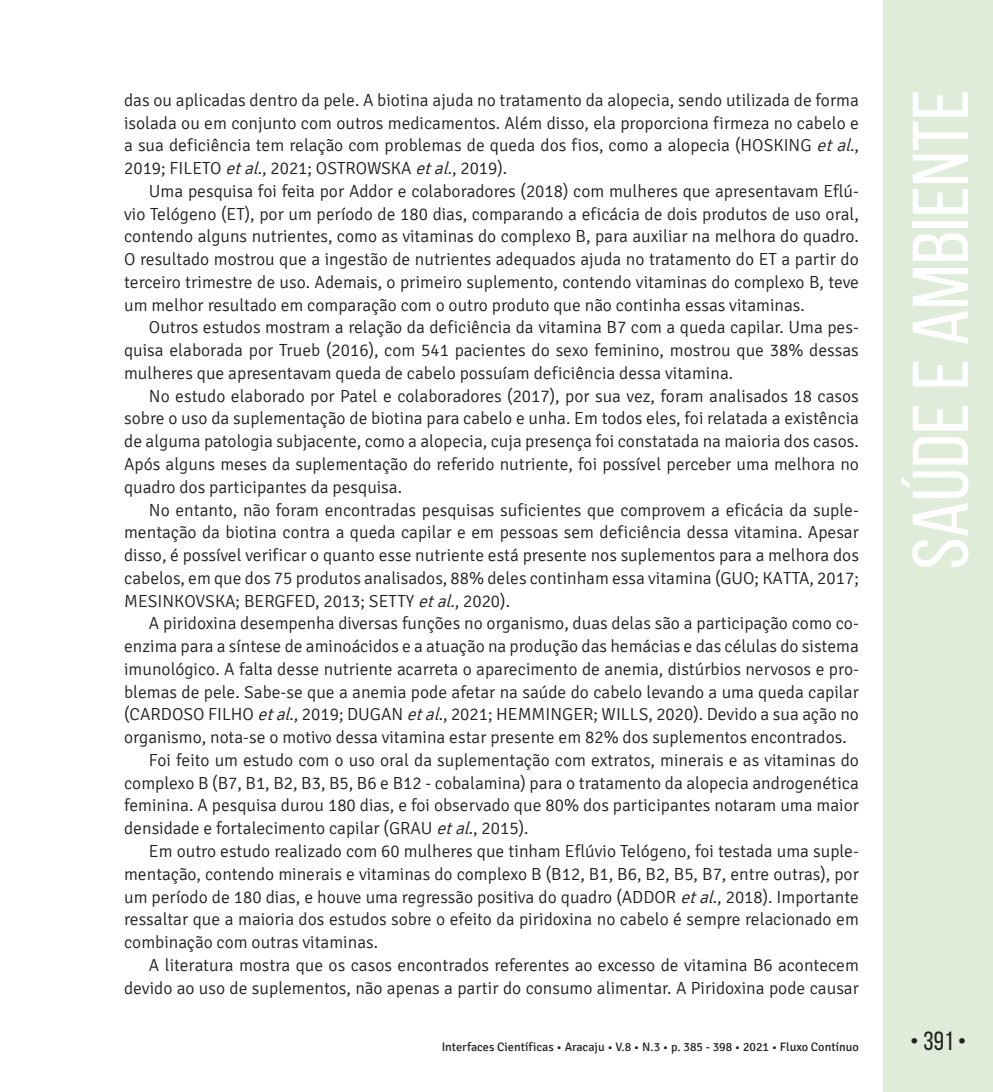
<style>
.page{position:relative;width:993px;height:1092px;background:#fff}
.page>*{position:absolute;margin:0;border:0;box-sizing:border-box;transform-origin:0 0}
.t1{font:78.75px "Bebas Neue";color:#fff;scale:1.09 1}
.t2{font:26.25px "Bebas Neue";color:#231f20}
.t3{font:300 17.5px/22.8px "Signika";color:#231f20;text-align:justify}
.t4{font:12.25px "Signika";color:#231f20}
.s1{font-style:italic}
</style>
<div class="page">
<div style="left:883px;top:0;width:109px;height:1091px;background:#deecd9"></div>
<p class="t3" style="left:124px;top:89px;width:736px">das ou aplicadas dentro da pele. A biotina ajuda no tratamento da alopecia, sendo utilizada de forma isolada ou em conjunto com outros medicamentos. Além disso, ela proporciona firmeza no cabelo e a sua deficiência tem relação com problemas de queda dos fios, como a alopecia (HOSKING <span class="s1">etal</span>., 2019; FILETO <span class="s1">etal</span>., 2021; OSTROWSKA <span class="s1">etal</span>., 2019).</p>
<p class="t3" style="left:124px;top:180px;width:736px;text-indent:25px">Uma pesquisa foi feita por Addor e colaboradores (2018) com mulheres que apresentavam Eflú&shy;vio Telógeno (ET), por um período de 180 dias, comparando a eficácia de dois produtos de uso oral, contendo alguns nutrientes, como as vitaminas do complexo B, para auxiliar na melhora do quadro.<br>O resultado mostrou que a ingestão de nutrientes adequados ajuda no tratamento do ET a partir do terceiro trimestre de uso. Ademais, o primeiro suplemento, contendo vitaminas do complexo B, teve um melhor resultado em comparação com o outro produto que não continha essas vitaminas.</p>
<p class="t3" style="left:124px;top:316px;width:736px;text-indent:25px">Outros estudos mostram a relação da deficiência da vitamina B7 com a queda capilar. Uma pes&shy;quisa elaborada por Trueb (2016), com 541 pacientes do sexo feminino, mostrou que 38% dessas mulheres que apresentavam queda de cabelo possuíam deficiência dessa vitamina.</p>
<p class="t3" style="left:124px;top:385px;width:736px;text-indent:25px">No estudo elaborado por Patel e colaboradores (2017), por sua vez, foram analisados 18 casos sobre o uso da suplementação de biotina para cabelo e unha. Em todos eles, foi relatada a existência de alguma patologia subjacente, como a alopecia, cuja presença foi constatada na maioria dos casos.<br>Após alguns meses da suplementação do referido nutriente, foi possível perceber uma melhora no quadro dos participantes da pesquisa.</p>
<p class="t3" style="left:124px;top:498px;width:736px;text-indent:25px">No entanto, não foram encontradas pesquisas suficientes que comprovem a eficácia da suple&shy;mentação da biotina contra a queda capilar e em pessoas sem deficiência dessa vitamina. Apesar disso, é possível verificar o quanto esse nutriente está presente nos suplementos para a melhora dos cabelos, em que dos 75 produtos analisados, 88% deles continham essa vitamina (GUO; KATTA, 2017; MESINKOVSKA; BERGFED, 2013; SETTY <span class="s1">etal</span>., 2020).</p>
<p class="t3" style="left:149px;top:612px;width:711px">A piridoxina desempenha diversas funções no organismo, duas delas são a participação como co-</p>
<p class="t3" style="left:124px;top:635px;width:736px">enzima para a síntese de aminoácidos e a atuação na produção das hemácias e das células do sistema</p>
<p class="t3" style="left:124px;top:658px;width:736px">imunológico. A falta desse nutriente acarreta o aparecimento de anemia, distúrbios nervosos e pro-</p>
<p class="t3" style="left:124px;top:680px;width:736px">blemas de pele. Sabe-se que a anemia pode afetar na saúde do cabelo levando a uma queda capilar</p>
<p class="t3" style="left:124px;top:703px;width:736px">(CARDOSO FILHO <span class="s1">etal</span>., 2019; DUGAN <span class="s1">etal</span>., 2021; HEMMINGER; WILLS, 2020). Devido a sua ação no</p>
<p class="t3" style="left:124px;top:726px;width:724px">organismo, nota-se o motivo dessa vitamina estar presente em 82% dos suplementos encontrados.</p>
<p class="t3" style="left:149px;top:749px;width:711px">Foi feito um estudo com o uso oral da suplementação com extratos, minerais e as vitaminas do</p>
<p class="t3" style="left:124px;top:771px;width:736px">complexo B (B7, B1, B2, B3, B5, B6 e B12 - cobalamina) para o tratamento da alopecia androgenética</p>
<p class="t3" style="left:124px;top:794px;width:736px">feminina. A pesquisa durou 180 dias, e foi observado que 80% dos participantes notaram uma maior</p>
<p class="t3" style="left:124px;top:817px;width:405px">densidade e fortalecimento capilar (GRAU <span class="s1">etal</span>., 2015).</p>
<p class="t3" style="left:149px;top:840px;width:711px">Em outro estudo realizado com 60 mulheres que tinham Eflúvio Telógeno, foi testada uma suple-</p>
<p class="t3" style="left:124px;top:862px;width:736px">mentação, contendo minerais e vitaminas do complexo B (B12, B1, B6, B2, B5, B7, entre outras), por</p>
<p class="t3" style="left:124px;top:885px;width:736px">um período de 180 dias, e houve uma regressão positiva do quadro (ADDOR <span class="s1">etal</span>., 2018). Importante</p>
<p class="t3" style="left:124px;top:908px;width:736px">ressaltar que a maioria dos estudos sobre o efeito da piridoxina no cabelo é sempre relacionado em</p>
<p class="t3" style="left:124px;top:931px;width:255px">combinação com outras vitaminas.</p>
<p class="t3" style="left:149px;top:953px;width:711px">A literatura mostra que os casos encontrados referentes ao excesso de vitamina B6 acontecem</p>
<p class="t3" style="left:124px;top:976px;width:736px">devido ao uso de suplementos, não apenas a partir do consumo alimentar. A Piridoxina pode causar</p>
<h1 class="t1" style="left:897px;top:569px;width:442px;rotate:-90deg">Saúde e Ambiente</h1>
<p class="t4" style="left:441px;top:1040px;width:418px">Interfaces Científicas • Aracaju • V.8 • N.3 • p. 385 - 398 • 2021 • Fluxo Contínuo</p>
<h2 class="t2" style="left:909px;top:1026px;width:58px">• 391 •</h2>
</div>
